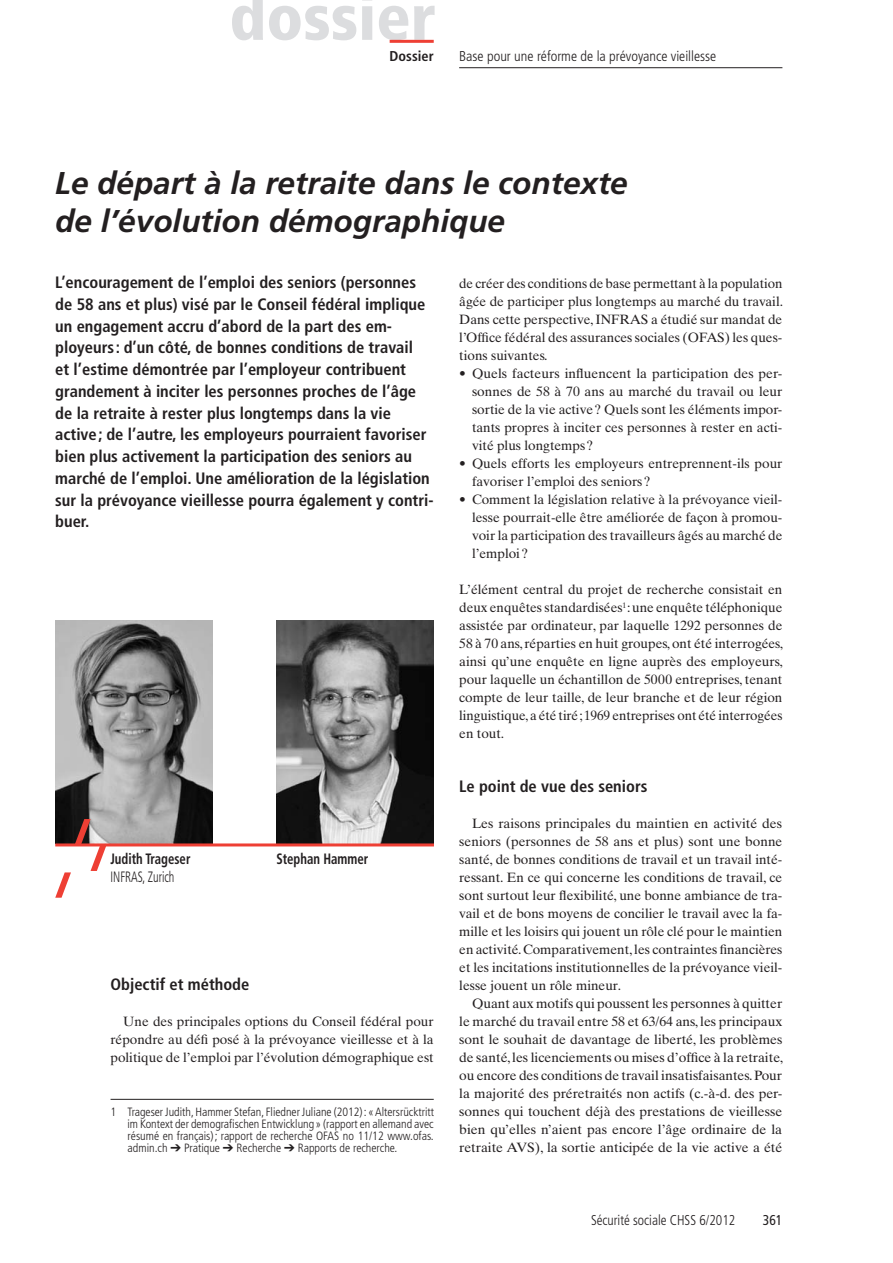
<style>
.page{position:relative;width:893px;height:1263px;background:#fff}
.page>*{position:absolute;margin:0;border:0;box-sizing:border-box;transform-origin:0 0}
.t1{font:900 condensed 64.5px "Frutiger LT Std";color:#dcdddf}
.t2{font:italic 700 31.5px/38.2px "Frutiger LT Std";color:#231f20}
.t3{font:700 condensed 16.5px/21.8px "Frutiger LT Std";color:#231f20}
.t4{font:700 condensed 15px "Frutiger LT Std";color:#231f20;scale:.85 1}
.t5{font:300 condensed 15px "Frutiger LT Std";color:#231f20;scale:.8 1}
.t6{font:300 condensed 14.25px "Frutiger LT Std";color:#231f20}
.t7{font:300 condensed 14.25px "Frutiger LT Std";color:#231f20;scale:.95 1}
.t8{font:700 condensed 14.25px "Frutiger LT Std";color:#231f20}
.t9{font:condensed 14.25px "Frutiger LT Std";color:#231f20;scale:.95 1}
.t10{font:13.5px/18px "Times Ten LT Std";color:#231f20;text-align:justify}
.t11{font:300 condensed 12px/12px "Frutiger LT Std";color:#231f20;text-align:justify}
</style>
<div class="page">
<hr style="left:390px;top:40px;width:44px;height:3px;background:#ee3f34">
<hr style="left:459px;top:67px;width:323px;height:1px;background:#231f20">
<img style="left:55px;top:621px;width:158px;height:222px">
<img style="left:276px;top:621px;width:158px;height:222px">
<svg style="left:55px;top:819px;width:51px;height:79px"></svg>
<hr style="left:55px;top:843px;width:379px;height:3px;background:#ee3f34">
<hr style="left:111px;top:1099px;width:323px;height:1px;background:#231f20">
<h1 class="t1" style="left:229px;top:-21px;width:208px">dossier</h1>
<h1 class="t8" style="left:390px;top:47px;width:46px">Dossier</h1>
<p class="t6" style="left:459px;top:48px;width:259px">Base pour une réforme de la prévoyance vieillesse</p>
<h2 class="t2" style="left:55px;top:164px;width:574px">Le départ à la retraite dans le contexte de l’évolution démographique</h2>
<p class="t3" style="left:55px;top:271px;width:380px">L’encouragement de l’emploi des seniors (personnes de 58 ans et plus) visé par le Conseil fédéral implique un engagement accru d’abord de la part des em&shy;ployeurs: d’un côté, de bonnes conditions de travail<br>et l’estime démontrée par l’employeur contribuent grandement à inciter les personnes proches de l’âge de la retraite à rester plus longtemps dans la vie active; de l’autre, les employeurs pourraient favoriser bien plus activement la participation des seniors au marché de l’emploi. Une amélioration de la législation sur la prévoyance vieillesse pourra également y contri&shy;buer.</p>
<p class="t10" style="left:459px;top:274px;width:325px">de créer des conditions de base permettant à la population âgée de participer plus longtemps au marché du travail.<br>Dans cette perspective, INFRAS a étudié sur mandat de l’Office fédéral des assurances sociales (OFAS) les ques&shy;tions suivantes.</p>
<p class="t10" style="left:472px;top:364px;width:312px;text-indent:-13px">• Quels facteurs influencent la participation des per&shy;sonnes de 58 à 70 ans au marché du travail ou leur sortie de la vie active? Quels sont les éléments impor&shy;tants propres à inciter ces personnes à rester en acti&shy;vité plus longtemps?</p>
<p class="t10" style="left:472px;top:454px;width:312px;text-indent:-13px">• Quels efforts les employeurs entreprennent-ils pour favoriser l’emploi des seniors?</p>
<p class="t10" style="left:472px;top:490px;width:312px;text-indent:-13px">• Comment la législation relative à la prévoyance vieil&shy;lesse pourrait-elle être améliorée de façon à promou&shy;voir la participation des travailleurs âgés au marché de l’emploi?</p>
<p class="t10" style="left:459px;top:580px;width:325px">L’élément central du projet de recherche consistait en deux enquêtes standardisées<sup>1</sup>: une enquête téléphonique assistée par ordinateur, par laquelle 1292 personnes de 58 à 70 ans, réparties en huit groupes, ont été interrogées, ainsi qu’une enquête en ligne auprès des employeurs, pour laquelle un échantillon de 5000 entreprises, tenant compte de leur taille, de leur branche et de leur région linguistique, a été tiré; 1969 entreprises ont été interrogées en tout.</p>
<p class="t4" style="left:111px;top:850px;width:96px">Judith Trageser</p>
<p class="t4" style="left:276px;top:850px;width:110px">Stephan Hammer</p>
<p class="t5" style="left:111px;top:868px;width:81px">INFRAS, Zurich</p>
<h3 class="t3" style="left:111px;top:973px;width:140px">Objectif et méthode</h3>
<p class="t10" style="left:111px;top:1012px;width:325px;text-indent:13px">Une des principales options du Conseil fédéral pour répondre au défi posé à la prévoyance vieillesse et à la politique de l’emploi par l’évolution démographique est</p>
<p class="t11" style="left:128px;top:1106px;width:308px;text-indent:-17px">1 Trageser Judith, Hammer Stefan, Fliedner Juliane (2012): «Altersrücktritt im Kontext der demografischen Entwicklung» (rapport en allemand avec résumé en français); rapport de recherche OFAS no 11/12 www.ofas. admin.ch ➔ Pratique ➔ Recherche ➔ Rapports de recherche.</p>
<h3 class="t3" style="left:459px;top:775px;width:190px">Le point de vue des seniors</h3>
<p class="t10" style="left:459px;top:814px;width:325px;text-indent:13px">Les raisons principales du maintien en activité des seniors (personnes de 58 ans et plus) sont une bonne santé, de bonnes conditions de travail et un travail inté&shy;ressant. En ce qui concerne les conditions de travail, ce sont surtout leur flexibilité, une bonne ambiance de tra&shy;vail et de bons moyens de concilier le travail avec la fa&shy;mille et les loisirs qui jouent un rôle clé pour le maintien en activité. Comparativement, les contraintes financières et les incitations institutionnelles de la prévoyance vieil&shy;lesse jouent un rôle mineur.</p>
<p class="t10" style="left:459px;top:994px;width:325px;text-indent:13px">Quant aux motifs qui poussent les personnes à quitter le marché du travail entre 58 et 63/64 ans, les principaux sont le souhait de davantage de liberté, les problèmes de santé, les licenciements ou mises d’office à la retraite, ou encore des conditions de travail insatisfaisantes. Pour la majorité des préretraités non actifs (c.-à-d. des per&shy;sonnes qui touchent déjà des prestations de vieillesse bien qu’elles n’aient pas encore l’âge ordinaire de la retraite AVS), la sortie anticipée de la vie active a été</p>
<p class="t7" style="left:591px;top:1212px;width:153px">Sécurité sociale CHSS 6/2012</p>
<p class="t9" style="left:763px;top:1212px;width:22px">361</p>
</div>
